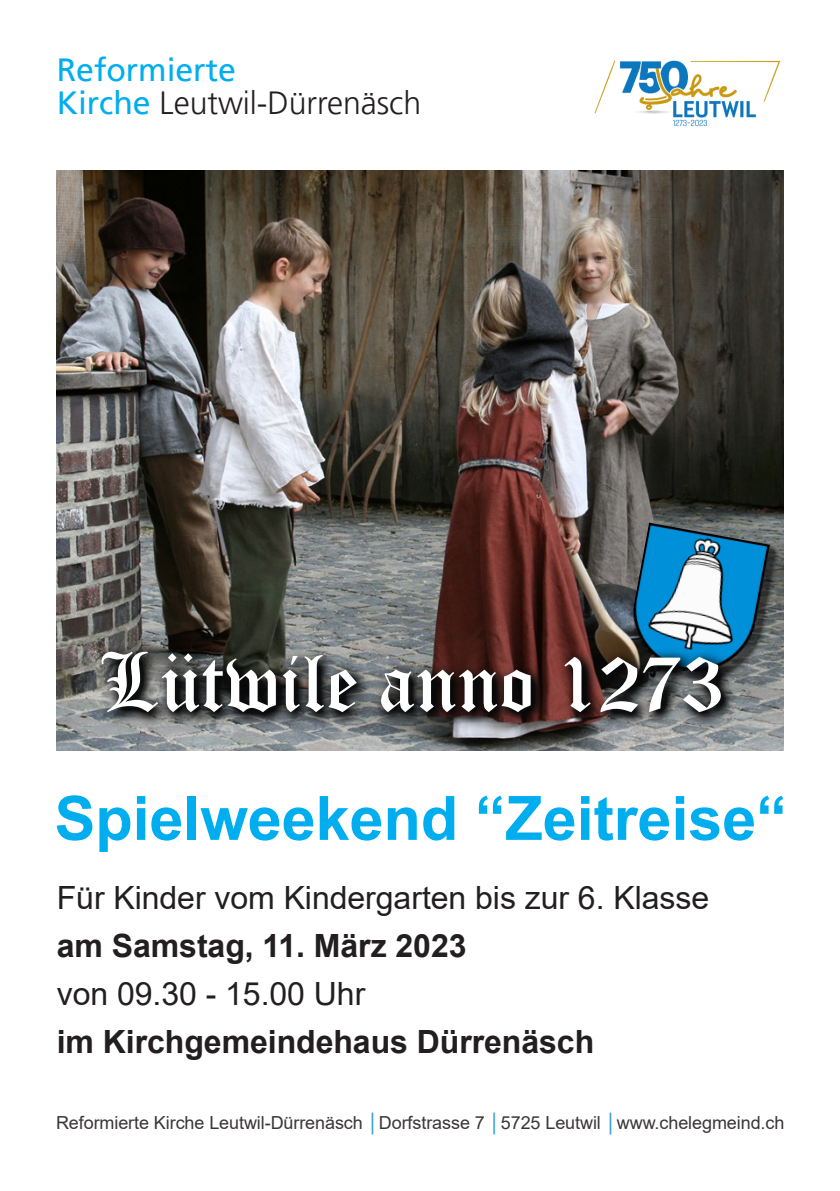
<style>
.page{position:relative;width:840px;height:1191px;background:#fff}
.page>*{position:absolute;margin:0;border:0;box-sizing:border-box;transform-origin:0 0}
.t1{font:81.8px "Old English Text";color:#fff}
.t2{font:700 61.2px "Arial";color:#00aeef}
.t3{font:32px "Arial";color:#231f20}
.t4{font:700 32px "Arial";color:#231f20}
.t5{font:300 32px/33px "Frutiger LT Pro";color:#231f20}
.t6{font:18px "Arial";letter-spacing:-.005em;color:rgb(35 31 32/.9)}
.s1{font-weight:400;color:#00aeef}
.s2{color:rgb(32 149 211/.9)}
.s3{color:rgb(36 32 33/.9)}
</style>
<div class="page">
<img style="left:57px;top:170px;width:725px;height:580px">
<img style="left:738px;top:522px;width:43px;height:162px">
<img style="left:623px;top:522px;width:146px;height:160px">
<img style="left:93px;top:642px;width:645px;height:87px">
<img style="left:594px;top:60px;width:187px;height:67px">
<h3 class="t5" style="left:57px;top:56px;width:366px"><span class="s1">Reformierte<br>Kirche</span> Leutwil-Dürrenäsch</h3>
<h1 class="t1" style="left:100px;top:655px;width:625px">Lütwile anno 1273</h1>
<h2 class="t2" style="left:54px;top:795px;width:733px">Spielweekend “Zeitreise“</h2>
<h3 class="t3" style="left:57px;top:885px;width:653px">Für Kinder vom Kindergarten bis zur 6. Klasse</h3>
<h3 class="t4" style="left:57px;top:933px;width:411px">am Samstag, 11. März 2023</h3>
<h3 class="t3" style="left:57px;top:981px;width:310px">von 09.30 - 15.00 Uhr</h3>
<h3 class="t4" style="left:57px;top:1029px;width:538px">im Kirchgemeindehaus Dürrenäsch</h3>
<p class="t6" style="left:56px;top:1116px;width:729px">Reformierte Kirche Leutwil-Dürrenäsch <span class="s2">│</span>Dorfstrasse 7 <span class="s2">│</span><span class="s3">5725 Leutwil</span> <span class="s2">│</span>www.chelegmeind.ch</p>
</div>
